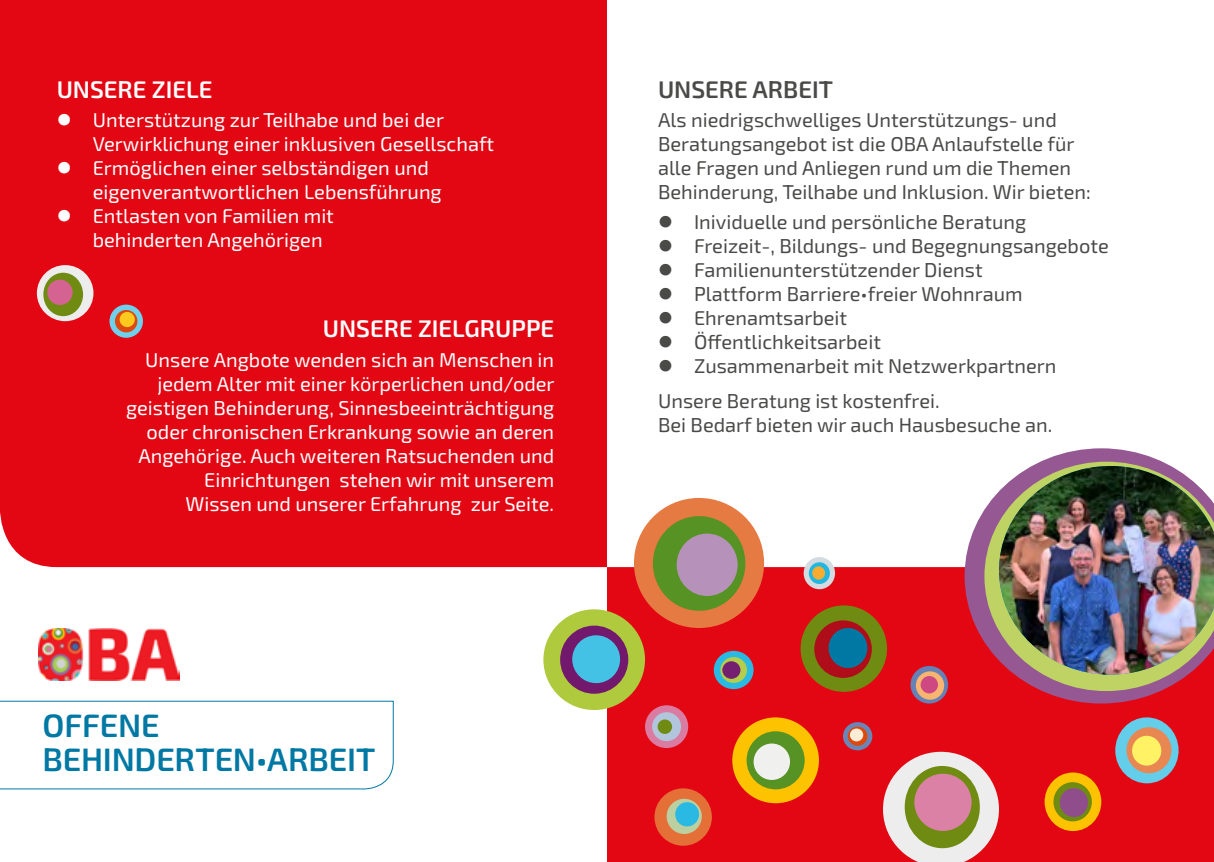
<style>
.page{position:relative;width:1214px;height:862px;background:#fff}
.page>*{position:absolute;margin:0;border:0;box-sizing:border-box;transform-origin:0 0}
.t1{font:600 32.4px/34.2px "Exo 2";letter-spacing:-.005em;color:#0078a4}
.t2{font:600 24px "Exo 2";color:#fff}
.t3{font:600 24px "Exo 2";color:#4a4a49}
.t4{font:20px/24px "Exo 2";color:#fff}
.t5{font:20px/24px "Exo 2";color:#4a4a49}
</style>
<div class="page">
<div style="left:607px;top:567px;width:606px;height:295px;background:#e30613"></div>
<svg style="left:0;top:700px;width:394px;height:90px"></svg>
<div style="left:0;top:0;width:607px;height:567px;background:#e30613"></div>
<svg style="left:964px;top:448px;width:249px;height:255px"></svg>
<svg style="left:984px;top:462px;width:229px;height:229px;background:#bf8273"></svg>
<img style="left:998px;top:466px;width:215px;height:208px">
<img style="left:39px;top:629px;width:141px;height:51px">
<div style="left:1044px;top:772px;width:57px;height:59px;background:#fdc300;border-radius:50%"></div>
<div style="left:1053px;top:782px;width:38px;height:39px;background:#708b12;border-radius:50%"></div>
<div style="left:1059px;top:788px;width:28px;height:29px;background:#8f4e8b;border-radius:50%"></div>
<svg style="left:633px;top:497px;width:131px;height:131px"></svg>
<div style="left:652px;top:515px;width:93px;height:96px;background:#579224;border-radius:50%"></div>
<div style="left:676px;top:533px;width:61px;height:63px;background:#b692ba;border-radius:50%"></div>
<div style="left:644px;top:705px;width:44px;height:43px;background:#da7ca2;border-radius:50%"></div>
<div style="left:652px;top:712px;width:29px;height:29px;background:#b1c6dc;border-radius:50%"></div>
<div style="left:657px;top:719px;width:15px;height:15px;background:#708b12;border-radius:50%"></div>
<div style="left:654px;top:788px;width:58px;height:58px;background:#e47038;border-radius:50%"></div>
<svg style="left:666px;top:798px;width:36px;height:36px"></svg>
<div style="left:675px;top:802px;width:24px;height:24px;background:#29b9e2;border-radius:50%"></div>
<div style="left:800px;top:605px;width:87px;height:87px;background:#708b12;border-radius:50%"></div>
<div style="left:814px;top:620px;width:58px;height:58px;background:#b00d1b;border-radius:50%"></div>
<div style="left:828px;top:628px;width:39px;height:40px;background:#0078a4;border-radius:50%"></div>
<div style="left:731px;top:717px;width:88px;height:86px;background:#fdc300;border-radius:50%"></div>
<div style="left:746px;top:731px;width:58px;height:58px;background:#579224;border-radius:50%"></div>
<div style="left:753px;top:743px;width:37px;height:37px;background:#f0f0ef;border-radius:50%"></div>
<svg style="left:882px;top:751px;width:117px;height:111px;background:#e9a0a4"></svg>
<div style="left:904px;top:765px;width:76px;height:83px;background:#708b12;border-radius:50%"></div>
<div style="left:914px;top:773px;width:57px;height:58px;background:#dc81a6;border-radius:50%"></div>
<div style="left:1114px;top:717px;width:64px;height:66px;background:#64cdea;border-radius:50%"></div>
<div style="left:1126px;top:727px;width:45px;height:46px;background:#e98753;border-radius:50%"></div>
<div style="left:1131px;top:735px;width:30px;height:31px;background:#fff265;border-radius:50%"></div>
<div style="left:803px;top:557px;width:32px;height:32px;background:#d3dbe0;border-radius:50%"></div>
<svg style="left:808px;top:562px;width:21px;height:22px"></svg>
<div style="left:812px;top:566px;width:13px;height:14px;background:#f7ac31;border-radius:50%"></div>
<div style="left:910px;top:666px;width:38px;height:37px;background:#6681b5;border-radius:50%"></div>
<svg style="left:915px;top:671px;width:29px;height:29px"></svg>
<div style="left:920px;top:676px;width:17px;height:17px;background:#ce4982;border-radius:50%"></div>
<div style="left:713px;top:650px;width:40px;height:39px;background:#29b9e2;border-radius:50%"></div>
<svg style="left:720px;top:657px;width:27px;height:26px"></svg>
<div style="left:722px;top:661px;width:18px;height:18px;background:#751f70;border-radius:50%"></div>
<div style="left:543px;top:609px;width:102px;height:101px;background:#afca3d;border-radius:50%"></div>
<div style="left:559px;top:625px;width:69px;height:69px;background:#72186d;border-radius:50%"></div>
<div style="left:572px;top:635px;width:48px;height:48px;background:#43c2e6;border-radius:50%"></div>
<svg style="left:842px;top:722px;width:30px;height:28px"></svg>
<svg style="left:847px;top:726px;width:20px;height:20px"></svg>
<div style="left:849px;top:728px;width:14px;height:13px;background:#feedd6;border-radius:50%"></div>
<div style="left:37px;top:265px;width:56px;height:56px;background:#ededed;border-radius:50%"></div>
<div style="left:43px;top:273px;width:40px;height:43px;background:#708b12;border-radius:50%"></div>
<div style="left:47px;top:280px;width:26px;height:25px;background:#d46392;border-radius:50%"></div>
<svg style="left:109px;top:305px;width:34px;height:33px"></svg>
<svg style="left:115px;top:310px;width:22px;height:22px"></svg>
<div style="left:120px;top:312px;width:15px;height:15px;background:#fec91e;border-radius:50%"></div>
<svg style="left:58px;top:114px;width:12px;height:12px"></svg>
<svg style="left:58px;top:162px;width:12px;height:12px"></svg>
<svg style="left:58px;top:210px;width:12px;height:12px"></svg>
<p class="t2" style="left:57px;top:72px;width:157px">UNSERE ZIELE</p>
<p class="t4" style="left:93px;top:108px;width:403px">Unterstützung zur Teilhabe und bei der Verwirklichung einer inklusiven Gesellschaft Ermöglichen einer selbständigen und eigenverantwortlichen Lebensführung Entlasten von Familien mit<br>behinderten Angehörigen</p>
<p class="t2" style="left:323px;top:312px;width:233px">UNSERE ZIELGRUPPE</p>
<p class="t4" style="left:126px;top:347px;width:430px;text-align:right">Unsere Angbote wenden sich an Menschen in jedem Alter mit einer körperlichen und/oder geistigen Behinderung, Sinnesbeeinträchtigung oder chronischen Erkrankung sowie an deren Angehörige. Auch weiteren Ratsuchenden und Einrichtungen stehen wir mit unserem<br>Wissen und unserer Erfahrung zur Seite.</p>
<h1 class="t1" style="left:43px;top:707px;width:334px">OFFENE<br>BEHINDERTEN•ARBEIT</h1>
<p class="t3" style="left:658px;top:72px;width:176px">UNSERE ARBEIT</p>
<p class="t5" style="left:658px;top:108px;width:434px">Als niedrigschwelliges Unterstützungs- und Beratungsangebot ist die OBA Anlaufstelle für alle Fragen und Anliegen rund um die Themen Behinderung, Teilhabe und Inklusion. Wir bieten:</p>
<p class="t5" style="left:694px;top:209px;width:416px">Inividuelle und persönliche Beratung Freizeit-, Bildungs- und Begegnungsangebote Familienunterstützender Dienst<br>Plattform Barriere•freier Wohnraum Ehrenamtsarbeit<br>Öffentlichkeitsarbeit<br>Zusammenarbeit mit Netzwerkpartnern</p>
<p class="t5" style="left:658px;top:389px;width:396px">Unsere Beratung ist kostenfrei.<br>Bei Bedarf bieten wir auch Hausbesuche an.</p>
</div>
